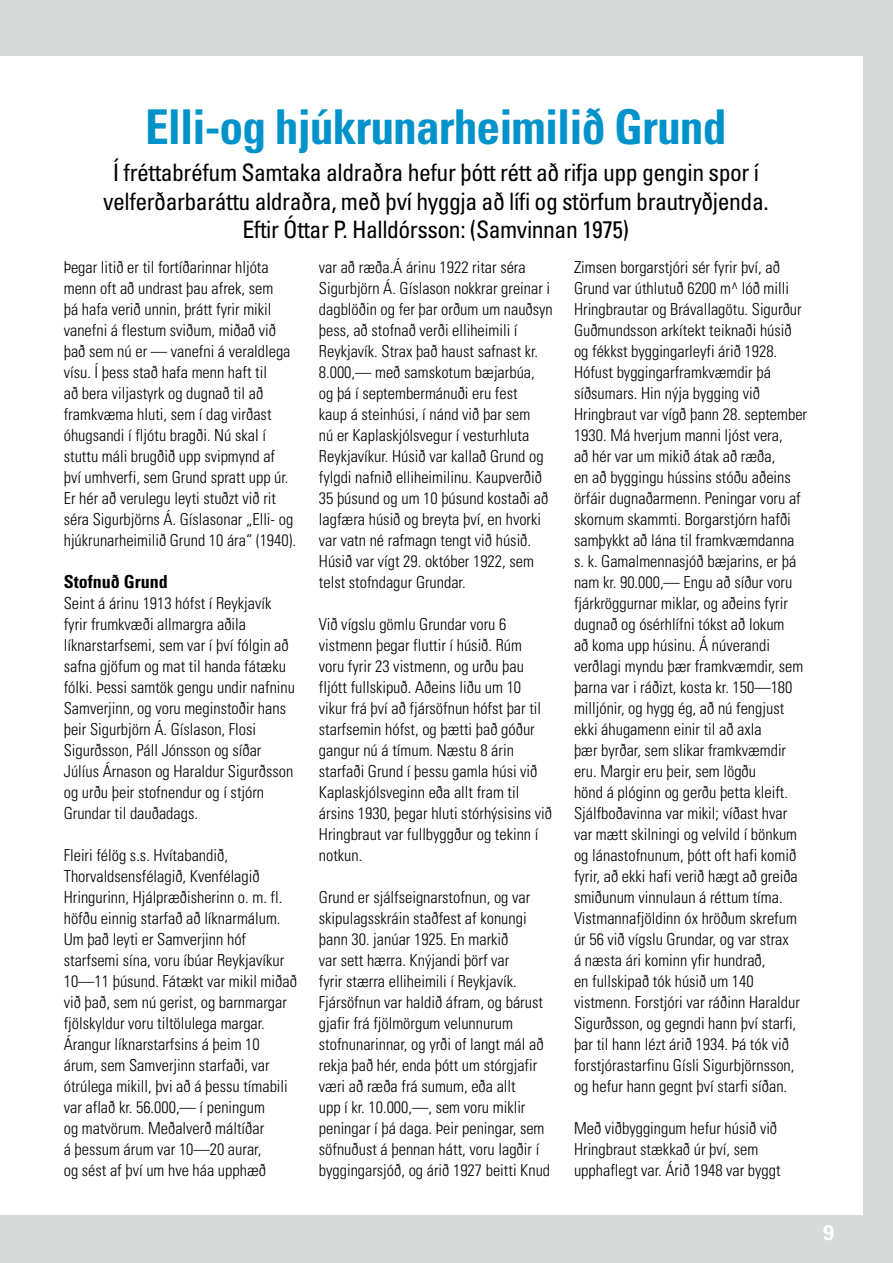
<style>
.page{position:relative;width:893px;height:1263px;background:#fff}
.page>*{position:absolute;margin:0;border:0;box-sizing:border-box;transform-origin:0 0}
.Fyrirsögn{font:700 condensed 48px "Univers";letter-spacing:-.02em;color:#0092ca}
.Undirfyrirsögn{font:condensed 24px/28.5px "Univers";letter-spacing:-.02em;color:#000;text-align:center}
.t1{font:700 21px "Univers";color:#fff}
.Millifyrirsögn{font:700 condensed 18px "Univers";color:#000}
.Meginmál{font:300 condensed 16.5px/21px "Univers";color:#000}
</style>
<div class="page">
<div style="left:0;top:0;width:893px;height:55px;background:#d8d9d9"></div>
<div style="left:0;top:1215px;width:893px;height:48px;background:#d8d9d9"></div>
<div style="left:863px;top:0;width:30px;height:1263px;background:#d8d9d9"></div>
<p class="Fyrirsögn" style="left:145px;top:98px;width:583px">Elli-og hjúkrunarheimilið Grund</p>
<p class="Undirfyrirsögn" style="left:103px;top:158px;width:667px">Í fréttabréfum Samtaka aldraðra hefur þótt rétt að rifja upp gengin spor í velferðarbaráttu aldraðra, með því hyggja að lífi og störfum brautryðjenda.<br>Eftir Óttar P. Halldórsson: (Samvinnan 1975)</p>
<p class="Meginmál" style="left:64px;top:257px;width:234px">Þegar litið er til fortíðarinnar hljóta menn oft að undrast þau afrek, sem<br>þá hafa verið unnin, þrátt fyrir mikil vanefni á flestum sviðum, miðað við það sem nú er — vanefni á veraldlega vísu. Í þess stað hafa menn haft til<br>að bera viljastyrk og dugnað til að framkvæma hluti, sem í dag virðast óhugsandi í fljótu bragði. Nú skal í stuttu máli brugðið upp svipmynd af því umhverfi, sem Grund spratt upp úr.<br>Er hér að verulegu leyti stuðzt við rit séra Sigurbjörns Á. Gíslasonar „Elli- og hjúkrunarheimilið Grund 10 ára“ (1940).</p>
<p class="Millifyrirsögn" style="left:64px;top:571px;width:106px">Stofnuð Grund</p>
<p class="Meginmál" style="left:64px;top:593px;width:233px">Seint á árinu 1913 hófst í Reykjavík fyrir frumkvæði allmargra aðila líknarstarfsemi, sem var í því fólgin að safna gjöfum og mat til handa fátæku fólki. Þessi samtök gengu undir nafninu Samverjinn, og voru meginstoðir hans þeir Sigurbjörn Á. Gíslason, Flosi Sigurðsson, Páll Jónsson og síðar Júlíus Árnason og Haraldur Sigurðsson og urðu þeir stofnendur og í stjórn Grundar til dauðadags.</p>
<p class="Meginmál" style="left:64px;top:845px;width:235px">Fleiri félög s.s. Hvítabandið, Thorvaldsensfélagið, Kvenfélagið Hringurinn, Hjálpræðisherinn o. m. fl. höfðu einnig starfað að líknarmálum.<br>Um það leyti er Samverjinn hóf starfsemi sína, voru íbúar Reykjavíkur 10—11 þúsund. Fátækt var mikil miðað við það, sem nú gerist, og barnmargar fjölskyldur voru tiltölulega margar.<br>Árangur líknarstarfsins á þeim 10 árum, sem Samverjinn starfaði, var ótrúlega mikill, þvi að á þessu tímabili var aflað kr. 56.000,— í peningum<br>og matvörum. Meðalverð máltíðar<br>á þessum árum var 10—20 aurar,<br>og sést af því um hve háa upphæð</p>
<p class="Meginmál" style="left:319px;top:257px;width:235px">var að ræða.Á árinu 1922 ritar séra Sigurbjörn Á. Gíslason nokkrar greinar i dagblöðin og fer þar orðum um nauðsyn þess, að stofnað verði elliheimili í Reykjavík. Strax það haust safnast kr.<br>8.000,— með samskotum bæjarbúa, og þá í septembermánuði eru fest<br>kaup á steinhúsi, í nánd við þar sem<br>nú er Kaplaskjólsvegur í vesturhluta Reykjavíkur. Húsið var kallað Grund og fylgdi nafnið elliheimilinu. Kaupverðið 35 þúsund og um 10 þúsund kostaði að lagfæra húsið og breyta því, en hvorki var vatn né rafmagn tengt við húsið.<br>Húsið var vígt 29. október 1922, sem telst stofndagur Grundar.</p>
<p class="Meginmál" style="left:319px;top:614px;width:235px">Við vígslu gömlu Grundar voru 6 vistmenn þegar fluttir í húsið. Rúm<br>voru fyrir 23 vistmenn, og urðu þau fljótt fullskipuð. Aðeins liðu um 10 vikur frá því að fjársöfnun hófst þar til starfsemin hófst, og þætti það góður gangur nú á tímum. Næstu 8 árin starfaði Grund í þessu gamla húsi við Kaplaskjólsveginn eða allt fram til ársins 1930, þegar hluti stórhýsisins við Hringbraut var fullbyggður og tekinn í notkun.</p>
<p class="Meginmál" style="left:319px;top:887px;width:233px">Grund er sjálfseignarstofnun, og var skipulagsskráin staðfest af konungi þann 30. janúar 1925. En markið<br>var sett hærra. Knýjandi þörf var<br>fyrir stærra elliheimili í Reykjavík.<br>Fjársöfnun var haldið áfram, og bárust gjafir frá fjölmörgum velunnurum stofnunarinnar, og yrði of langt mál að rekja það hér, enda þótt um stórgjafir væri að ræða frá sumum, eða allt<br>upp í kr. 10.000,—, sem voru miklir peningar í þá daga. Þeir peningar, sem söfnuðust á þennan hátt, voru lagðir í byggingarsjóð, og árið 1927 beitti Knud</p>
<p class="Meginmál" style="left:574px;top:257px;width:235px">Zimsen borgarstjóri sér fyrir því, að Grund var úthlutuð 6200 m^ lóð milli Hringbrautar og Brávallagötu. Sigurður Guðmundsson arkítekt teiknaði húsið og fékkst byggingarleyfi árið 1928.<br>Hófust byggingarframkvæmdir þá síðsumars. Hin nýja bygging við Hringbraut var vígð þann 28. september 1930. Má hverjum manni ljóst vera,<br>að hér var um mikið átak að ræða,<br>en að byggingu hússins stóðu aðeins örfáir dugnaðarmenn. Peningar voru af skornum skammti. Borgarstjórn hafði samþykkt að lána til framkvæmdanna s. k. Gamalmennasjóð bæjarins, er þá nam kr. 90.000,— Engu að síður voru fjárkröggurnar miklar, og aðeins fyrir dugnað og ósérhlífni tókst að lokum<br>að koma upp húsinu. Á núverandi verðlagi myndu þær framkvæmdir, sem þarna var i ráðizt, kosta kr. 150—180 milljónir, og hygg ég, að nú fengjust ekki áhugamenn einir til að axla<br>þær byrðar, sem slikar framkvæmdir eru. Margir eru þeir, sem lögðu<br>hönd á plóginn og gerðu þetta kleift.<br>Sjálfboðavinna var mikil; víðast hvar var mætt skilningi og velvild í bönkum og lánastofnunum, þótt oft hafi komið fyrir, að ekki hafi verið hægt að greiða smiðunum vinnulaun á réttum tíma.<br>Vistmannafjöldinn óx hröðum skrefum úr 56 við vígslu Grundar, og var strax<br>á næsta ári kominn yfir hundrað,<br>en fullskipað tók húsið um 140 vistmenn. Forstjóri var ráðinn Haraldur Sigurðsson, og gegndi hann því starfi, þar til hann lézt árið 1934. Þá tók við forstjórastarfinu Gísli Sigurbjörnsson, og hefur hann gegnt því starfi síðan.</p>
<p class="Meginmál" style="left:574px;top:1118px;width:208px">Með viðbyggingum hefur húsið við<br>Hringbraut stækkað úr því, sem upphaflegt var. Árið 1948 var byggt</p>
<p class="t1" style="left:823px;top:1220px;width:13px">9</p>
</div>
